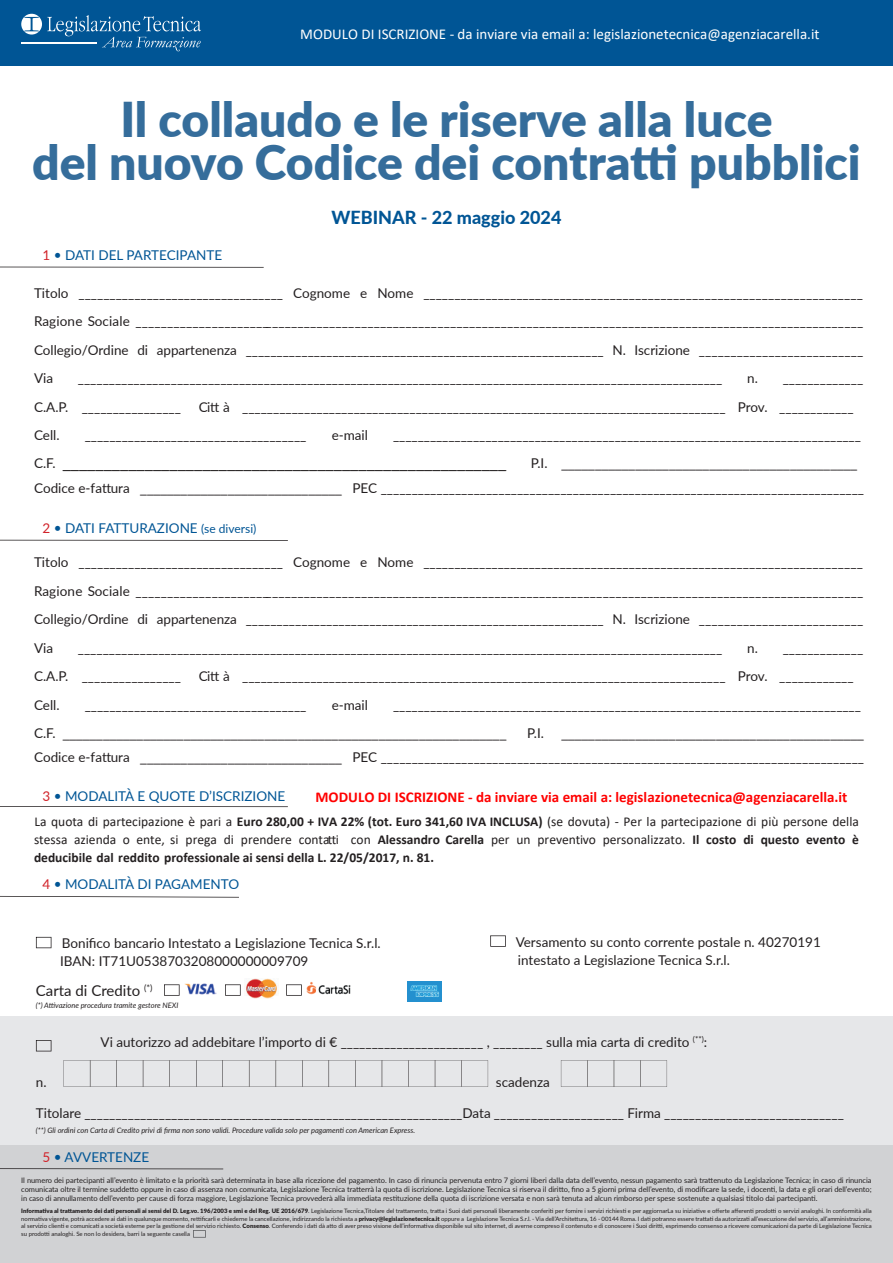
<style>
.page{position:relative;width:893px;height:1263px;background:#fff}
.page>*{position:absolute;margin:0;border:0;box-sizing:border-box;transform-origin:0 0}
.t1{font:900 48px/43.5px "Lato";color:#356d9b;text-align:center}
.t2{font:800 18px "Lato";color:#005595}
.t3{font:16.5px "Calibri";color:#231f20}
.t4{font:15px "Calibri";color:#fff}
.t5{font:700 15px "Calibri";color:#f00}
.t6{font:15px "Lato";color:#231f20}
.t7{font:13.5px/28.5px "Lato";color:#231f20}
.t8{font:13.5px/18px "Calibri";color:#231f20;text-align:justify}
.t9{font:13.5px "Lato";color:#005595}
.t10{font:7.5px/9px "Lato";letter-spacing:-.005em;color:#231f20;text-align:justify}
.t11{font:italic 7.5px "Lato";color:#231f20}
.t12{font:6px/7.5px "Lato";color:#231f20;text-align:justify}
.s1{color:#d1232a}
.s2{font-family:"Lato";font-size:13.5px}
.s3{font-family:"Lato"}
.s4{font-family:"Calibri"}
.s5{font-size:12px}
.s6{font-weight:700}
.s7{font-weight:900}
</style>
<div class="page">
<div style="left:0;top:1145px;width:893px;height:118px;background:#d1d2d4"></div>
<div style="left:0;top:1017px;width:893px;height:128px;background:#e6e7e9"></div>
<hr style="left:0;top:1168px;width:223px;height:1px;background:#231f20">
<svg style="left:561px;top:1060px;width:106px;height:27px"></svg>
<svg style="left:64px;top:1060px;width:424px;height:27px"></svg>
<svg style="left:36px;top:1040px;width:15px;height:11px"></svg>
<img style="left:407px;top:981px;width:34px;height:20px">
<svg style="left:490px;top:935px;width:16px;height:12px"></svg>
<svg style="left:0;top:896px;width:239px;height:2px"></svg>
<svg style="left:36px;top:937px;width:15px;height:11px"></svg>
<svg style="left:164px;top:984px;width:16px;height:12px"></svg>
<img style="left:184px;top:983px;width:33px;height:12px">
<svg style="left:225px;top:984px;width:16px;height:12px"></svg>
<img style="left:244px;top:979px;width:35px;height:20px">
<svg style="left:286px;top:984px;width:16px;height:12px"></svg>
<img style="left:306px;top:981px;width:45px;height:14px">
<div style="left:0;top:0;width:893px;height:65px;background:#005595"></div>
<svg style="left:21px;top:14px;width:180px;height:37px"></svg>
<hr style="left:21px;top:42px;width:76px;height:1px;background:#fff">
<hr style="left:0;top:267px;width:264px;height:1px;background:#231f20">
<hr style="left:0;top:806px;width:288px;height:1px;background:#231f20">
<hr style="left:0;top:540px;width:288px;height:1px;background:#231f20">
<svg style="left:193px;top:1230px;width:13px;height:7px"></svg>
<p class="t4" style="left:300px;top:24px;width:521px">MODULO DI ISCRIZIONE - da inviare via email a: legislazionetecnica@agenziacarella.it</p>
<h1 class="t1" style="left:32px;top:95px;width:830px">Il collaudo e le riserve alla luce<br>del nuovo Codice dei contratti pubblici</h1>
<h2 class="t2" style="left:331px;top:204px;width:232px">WEBINAR - 22 maggio 2024</h2>
<p class="t9" style="left:43px;top:246px;width:181px"><span class="s1">1</span> DATI DEL PARTECIPANTE</p>
<p class="t7" style="left:34px;top:278px;width:831px;text-align:justify">Titolo _________________________________ Cognome e Nome ______________________________________________________________________ Ragione Sociale ___________________________________________________________________________________________________________________ Collegio/Ordine di appartenenza __________________________________________________________ N. Iscrizione __________________________ Via</p>
<p class="t7" style="left:78px;top:364px;width:646px">________________________________________________________________________________________________________</p>
<p class="t7" style="left:747px;top:364px;width:118px">n. _____________</p>
<p class="t7" style="left:34px;top:392px;width:148px">C.A.P. ________________</p>
<p class="t7" style="left:199px;top:392px;width:656px">Citt à ______________________________________________________________________________ Prov. ____________</p>
<p class="t7" style="left:34px;top:421px;width:27px">Cell.</p>
<p class="t7" style="left:85px;top:421px;width:223px">____________________________________</p>
<p class="t7" style="left:332px;top:421px;width:38px">e-mail</p>
<p class="t7" style="left:393px;top:421px;width:469px">____________________________________________________________________________</p>
<p class="t3" style="left:34px;top:451px;width:474px"><span class="s2">C.F.</span> ______________________________________________________</p>
<p class="t8" style="left:531px;top:454px;width:328px"><span class="s3">P.I.</span> ____________________________________________</p>
<p class="t7" style="left:34px;top:473px;width:832px">Codice e-fattura <span class="s4">______________________________</span> PEC ______________________________________________________________________________</p>
<p class="t9" style="left:43px;top:519px;width:215px"><span class="s1">2</span> DATI FATTURAZIONE <span class="s5">(se diversi)</span></p>
<p class="t7" style="left:34px;top:548px;width:831px;text-align:justify">Titolo _________________________________ Cognome e Nome ______________________________________________________________________ Ragione Sociale ___________________________________________________________________________________________________________________ Collegio/Ordine di appartenenza __________________________________________________________ N. Iscrizione __________________________ Via</p>
<p class="t7" style="left:78px;top:633px;width:646px">________________________________________________________________________________________________________</p>
<p class="t7" style="left:747px;top:633px;width:118px">n. _____________</p>
<p class="t7" style="left:34px;top:662px;width:148px">C.A.P. ________________</p>
<p class="t7" style="left:199px;top:662px;width:656px">Citt à ______________________________________________________________________________ Prov. ____________</p>
<p class="t7" style="left:34px;top:690px;width:27px">Cell.</p>
<p class="t7" style="left:85px;top:690px;width:223px">____________________________________</p>
<p class="t7" style="left:332px;top:690px;width:38px">e-mail</p>
<p class="t7" style="left:393px;top:690px;width:469px">____________________________________________________________________________</p>
<p class="t8" style="left:34px;top:724px;width:474px"><span class="s3">C.F.</span> __________________________________________________________________</p>
<p class="t7" style="left:527px;top:718px;width:18px">P.I.</p>
<p class="t8" style="left:561px;top:724px;width:304px">_____________________________________________</p>
<p class="t7" style="left:34px;top:742px;width:832px">Codice e-fattura <span class="s4">______________________________</span> PEC ______________________________________________________________________________</p>
<p class="t9" style="left:43px;top:787px;width:244px"><span class="s1">3</span> MODALITÀ E QUOTE D’ISCRIZIONE</p>
<p class="t5" style="left:315px;top:786px;width:533px">MODULO DI ISCRIZIONE - da inviare via email a: legislazionetecnica@agenziacarella.it</p>
<p class="t8" style="left:34px;top:812px;width:826px">La quota di partecipazione è pari a <span class="s6">Euro 280,00 + IVA 22% (tot. Euro 341,60 IVA INCLUSA)</span> (se dovuta) - Per la partecipazione di più persone della stessa azienda o ente, si prega di prendere contatti con <span class="s6">Alessandro Carella</span> per un preventivo personalizzato. <span class="s6">Il costo di questo evento è deducibile dal reddito professionale ai sensi della L. 22/05/2017, n. 81.</span></p>
<p class="t9" style="left:43px;top:875px;width:198px"><span class="s1">4</span> MODALITÀ DI PAGAMENTO</p>
<p class="t7" style="left:60px;top:934px;width:322px;line-height:18px">Bonifico bancario Intestato a Legislazione Tecnica S.r.l.<br>IBAN: IT71U0538703208000000009709</p>
<p class="t6" style="left:36px;top:979px;width:118px">Carta di Credito <sup>(*)</sup></p>
<p class="t11" style="left:36px;top:999px;width:144px">(*) Attivazione procedura tramite gestore NEXI</p>
<p class="t7" style="left:516px;top:932px;width:307px;line-height:18px">Versamento su conto corrente postale n. 40270191 intestato a Legislazione Tecnica S.r.l.</p>
<p class="t7" style="left:101px;top:1027px;width:608px">Vi autorizzo ad addebitare l’importo di € _______________________ , ________ sulla mia carta di credito <sup>(**)</sup>:</p>
<p class="t7" style="left:36px;top:1067px;width:12px">n.</p>
<p class="t7" style="left:496px;top:1067px;width:56px">scadenza</p>
<p class="t7" style="left:36px;top:1098px;width:809px">Titolare _____________________________________________________________Data _____________________ Firma _____________________________</p>
<p class="t11" style="left:36px;top:1125px;width:381px">(**) Gli ordini con Carta di Credito privi di firma non sono validi. Procedure valida solo per pagamenti con American Express.</p>
<p class="t9" style="left:43px;top:1147px;width:108px"><span class="s1">5</span> AVVERTENZE</p>
<p class="t10" style="left:21px;top:1175px;width:852px">Il numero dei partecipanti all’evento è limitato e la priorità sarà determinata in base alla ricezione del pagamento. In caso di rinuncia pervenuta entro 7 giorni liberi dalla data dell’evento, nessun pagamento sarà trattenuto da Legislazione Tecnica; in caso di rinuncia comunicata oltre il termine suddetto oppure in caso di assenza non comunicata, Legislazione Tecnica tratterrà la quota di iscrizione. Legislazione Tecnica si riserva il diritto, fino a 5 giorni prima dell’evento, di modificare la sede, i docenti, la data e gli orari dell’evento; in caso di annullamento dell’evento per cause di forza maggiore, Legislazione Tecnica provvederà alla immediata restituzione della quota di iscrizione versata e non sarà tenuta ad alcun rimborso per spese sostenute a qualsiasi titolo dai partecipanti.</p>
<p class="t12" style="left:21px;top:1207px;width:852px"><span class="s7">Informativa al trattamento dei dati personali ai sensi del D. Leg.vo. 196/2003 e smi e del Reg. UE 2016/679</span>. Legislazione Tecnica,Titolare del trattamento, tratta i Suoi dati personali liberamente conferiti per fornire i servizi richiesti e per aggiornarLa su iniziative e offerte afferenti prodotti o servizi analoghi. In conformità alla normativa vigente, potrà accedere ai dati in qualunque momento, rettificarli e chiederne la cancellazione, indirizzando la richiesta a <span class="s7">privacy@legislazionetecnica.it</span> oppure a Legislazione Tecnica S.r.l. - Via dell’Architettura, 16 - 00144 Roma. I dati potranno essere trattati da autorizzati all’esecuzione del servizio, all’amministrazione, al servizio clienti e comunicati a società esterne per la gestione del servizio richiesto. <span class="s7">Consenso</span>. Conferendo i dati dà atto di aver preso visione dell’informativa disponibile sul sito internet, di averne compreso il contenuto e di conoscere i Suoi diritti, esprimendo consenso a ricevere comunicazioni da parte di Legislazione Tecnica su prodotti analoghi. Se non lo desidera, barri la seguente casella</p>
</div>
